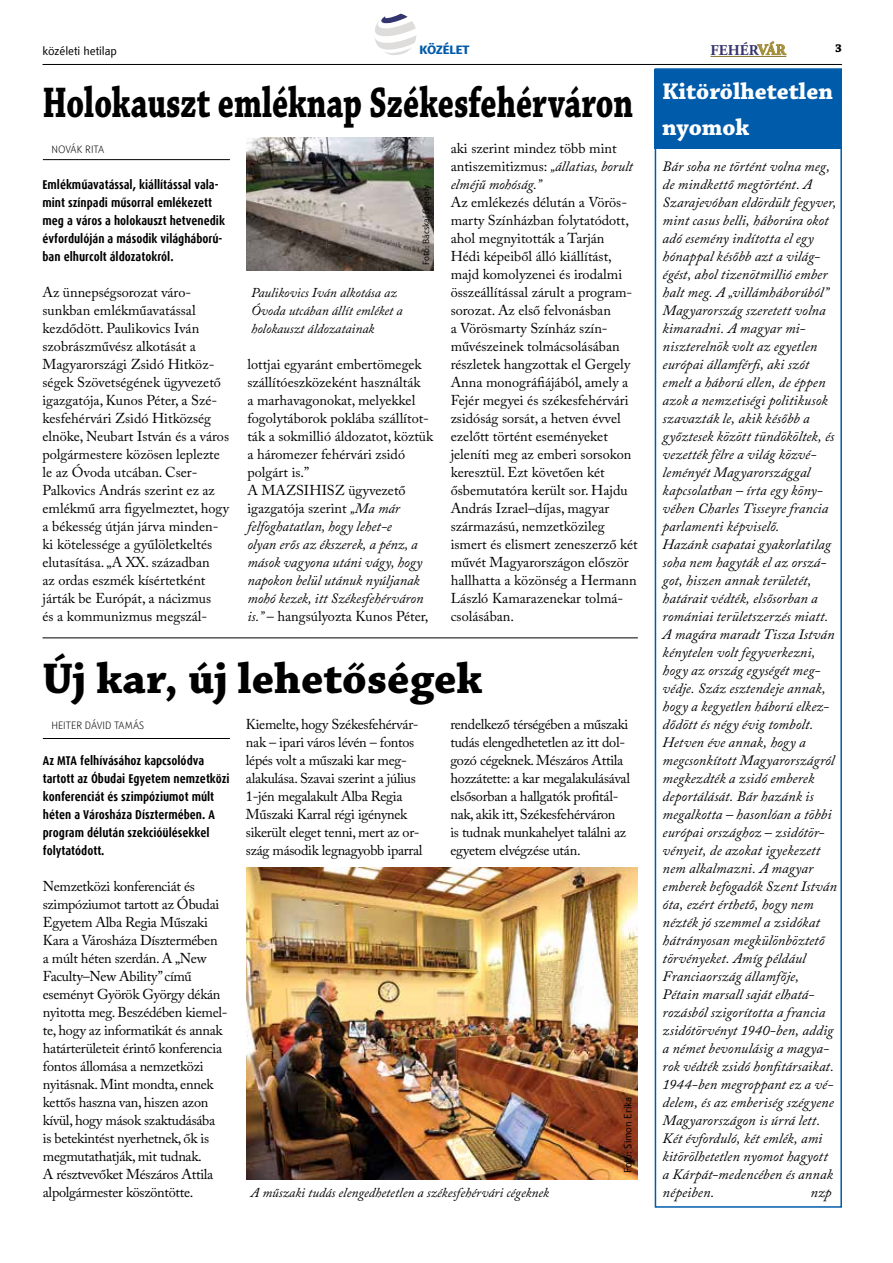
<style>
.page{position:relative;width:893px;height:1263px;background:#fff}
.page>*{position:absolute;margin:0;border:0;box-sizing:border-box;transform-origin:0 0}
.t1{font:700 45px "Chaparral Pro";color:#000;scale:.72 1}
.t2{font:700 45px "Chaparral Pro";color:#000}
.t3{font:700 24px/36px "Chaparral Pro";color:#fff}
.t4{font:700 15px "Adobe Garamond Pro";color:#34346e}
.t5{font:14.25px/18px "Adobe Caslon Pro";color:#000}
.t6{font:italic 14.25px/18px "Adobe Caslon Pro";letter-spacing:.005em;color:#000}
.t7{font:14.25px/18px "Adobe Caslon Pro";letter-spacing:-.02em;color:#000}
.t8{font:italic 13.5px/18px "Adobe Caslon Pro";color:#000}
.t9{font:700 12.75px/18px "Dax CE Condensed";color:#000}
.t10{font:12px "Textra LT";color:#000}
.t11{font:800 12px "Textra LT";color:#005baa}
.t12{font:700 12px "Chaparral Pro";color:#000}
.t13{font:300 10.5px "Textra LT";color:#000}
.t14{font:10.5px "Textra LT";color:#000}
.t15{font:9px "Textra LT";color:#000}
.s1{color:#a38d38}
.s2{font-style:italic}
</style>
<div class="page">
<hr style="left:43px;top:64px;width:799px;height:1px;background:#000">
<svg style="left:757px;top:41px;width:29px;height:14px"></svg>
<hr style="left:710px;top:56px;width:76px;height:1px;background:#87762c">
<svg style="left:374px;top:14px;width:42px;height:41px"></svg>
<hr style="left:43px;top:637px;width:595px;height:1px;background:#000">
<div style="left:655px;top:68px;width:187px;height:1140px;border:2px solid #005baa"></div>
<div style="left:655px;top:70px;width:187px;height:79px;background:#005baa"></div>
<hr style="left:43px;top:159px;width:187px;height:1px;background:#000">
<img style="left:247px;top:137px;width:187px;height:133px">
<hr style="left:43px;top:738px;width:187px;height:1px;background:#000">
<img style="left:247px;top:867px;width:391px;height:312px">
<p class="t10" style="left:43px;top:43px;width:76px">közéleti hetilap</p>
<p class="t4" style="left:711px;top:41px;width:77px">FEHÉR<span class="s1">VÁR</span></p>
<p class="t11" style="left:419px;top:42px;width:52px">KÖZÉLET</p>
<p class="t12" style="left:835px;top:41px;width:8px">3</p>
<h1 class="t1" style="left:43px;top:76px;width:822px">Holokauszt emléknap Székesfehérváron</h1>
<p class="t13" style="left:51px;top:143px;width:54px">NOVÁK RITA</p>
<p class="t5" style="left:451px;top:139px;width:184px">aki szerint mindez több mint antiszemitizmus: <span class="s2">„állatias, borult elméjű mohóság.”</span></p>
<p class="t5" style="left:451px;top:193px;width:189px">Az emlékezés délután a Vörös&shy;marty Színházban folytatódott, ahol megnyitották a Tarján<br>Hédi képeiből álló kiállítást, majd komolyzenei és irodalmi összeállítással zárult a program&shy;sorozat. Az első felvonásban<br>a Vörösmarty Színház szín&shy;művészeinek tolmácsolásában részletek hangzottak el Gergely<br>Anna monográfiájából, amely a<br>Fejér megyei és székesfehérvári zsidóság sorsát, a hetven évvel ezelőtt történt eseményeket jeleníti meg az emberi sorsokon keresztül. Ezt követően két ősbemutatóra került sor. Hajdu<br>András Izrael–díjas, magyar származású, nemzetközileg ismert és elismert zeneszerző két művét Magyarországon először hallhatta a közönség a Hermann<br>László Kamarazenekar tolmá&shy;csolásában.</p>
<p class="t9" style="left:43px;top:176px;width:184px">Emlékműavatással, kiállítással vala&shy;mint színpadi műsorral emlékezett meg a város a holokauszt hetvenedik évfordulóján a második világháború&shy;ban elhurcolt áldozatokról.</p>
<p class="t5" style="left:43px;top:283px;width:188px">Az ünnepségsorozat váro&shy;sunkban emlékműavatással kezdődött. Paulikovics Iván szobrászművész alkotását a<br>Magyarországi Zsidó Hitköz&shy;ségek Szövetségének ügyvezető igazgatója, Kunos Péter, a Szé&shy;kesfehérvári Zsidó Hitközség elnöke, Neubart István és a város polgármestere közösen leplezte le az Óvoda utcában. Cser-<br>Palkovics András szerint ez az emlékmű arra figyelmeztet, hogy a békesség útján járva minden&shy;ki kötelessége a gyűlöletkeltés elutasítása. „A XX. században<br>az ordas eszmék kísértetként járták be Európát, a nácizmus<br>és a kommunizmus megszál-</p>
<p class="t15" style="left:420px;top:265px;width:81px;rotate:-90deg">Fotó: Bácskai Gergely</p>
<p class="t8" style="left:251px;top:283px;width:153px">Paulikovics Iván alkotása az<br>Óvoda utcában állít emléket a holokauszt áldozatainak</p>
<p class="t5" style="left:247px;top:355px;width:187px">lottjai egyaránt embertömegek szállítóeszközeként használták<br>a marhavagonokat, melyekkel fogolytáborok poklába szállítot&shy;ták a sokmillió áldozatot, köztük a háromezer fehérvári zsidó polgárt is.”<br>A MAZSIHISZ ügyvezető igazgatója szerint <span class="s2">„Ma már felfoghatatlan, hogy lehet-e<br>olyan erős az ékszerek, a pénz, a mások vagyona utáni vágy, hogy napokon belül utánuk nyúljanak mohó kezek, itt Székesfehérváron is.”</span> – hangsúlyozta Kunos Péter,</p>
<h1 class="t2" style="left:43px;top:652px;width:441px">Új kar, új lehetőségek</h1>
<p class="t13" style="left:51px;top:719px;width:94px">HEITER DÁVID TAMÁS</p>
<p class="t7" style="left:246px;top:715px;width:178px">Kiemelte, hogy Székesfehérvár&shy;nak – ipari város lévén – fontos lépés volt a műszaki kar meg&shy;alakulása. Szavai szerint a július<br>1-jén megalakult Alba Regia<br>Műszaki Karral régi igénynek sikerült eleget tenni, mert az or&shy;szág második legnagyobb iparral</p>
<p class="t7" style="left:450px;top:715px;width:181px">rendelkező térségében a műszaki tudás elengedhetetlen az itt dol&shy;gozó cégeknek. Mészáros Attila hozzátette: a kar megalakulásával elsősorban a hallgatók profitál&shy;nak, akik itt, Székesfehérváron<br>is tudnak munkahelyet találni az egyetem elvégzése után.</p>
<p class="t9" style="left:43px;top:752px;width:188px">Az MTA felhívásához kapcsolódva tartott az Óbudai Egyetem nemzetközi konferenciát és szimpóziumot múlt héten a Városháza Dísztermében. A program délután szekcióülésekkel folytatódott.</p>
<p class="t7" style="left:43px;top:877px;width:186px">Nemzetközi konferenciát és szimpóziumot tartott az Óbudai<br>Egyetem Alba Regia Műszaki<br>Kara a Városháza Dísztermében<br>a múlt héten szerdán. A „New<br>Faculty–New Ability” című eseményt Györök György dékán nyitotta meg. Beszédében kiemel&shy;te, hogy az informatikát és annak határterületeit érintő konferencia fontos állomása a nemzetközi nyitásnak. Mint mondta, ennek kettős haszna van, hiszen azon kívül, hogy mások szaktudásába<br>is betekintést nyerhetnek, ők is megmutathatják, mit tudnak.<br>A résztvevőket Mészáros Attila alpolgármester köszöntötte.</p>
<p class="t14" style="left:621px;top:1173px;width:78px;rotate:-90deg">Fotó: Simon Erika</p>
<p class="t8" style="left:251px;top:1183px;width:300px">A műszaki tudás elengedhetetlen a székesfehérvári cégeknek</p>
<h2 class="t3" style="left:662px;top:74px;width:172px">Kitörölhetetlen nyomok</h2>
<p class="t6" style="left:663px;top:157px;width:176px">Bár soha ne történt volna meg, de mindkettő megtörtént. A<br>Szarajevóban eldördült fegyver, mint casus belli, háborúra okot adó esemény indította el egy hónappal később azt a világ&shy;égést, ahol tizenötmillió ember halt meg. A „villámháborúból”<br>Magyarország szeretett volna kimaradni. A magyar mi&shy;niszterelnök volt az egyetlen európai államférfi, aki szót emelt a háború ellen, de éppen azok a nemzetiségi politikusok szavazták le, akik később a győztesek között tündököltek, és vezették félre a világ közvé&shy;leményét Magyarországgal kapcsolatban – írta egy köny&shy;vében Charles Tisseyre francia parlamenti képviselő.<br>Hazánk csapatai gyakorlatilag soha nem hagyták el az orszá&shy;got, hiszen annak területét, határait védték, elsősorban a romániai területszerzés miatt.<br>A magára maradt Tisza István kénytelen volt fegyverkezni, hogy az ország egységét meg&shy;védje. Száz esztendeje annak, hogy a kegyetlen háború elkez&shy;dődött és négy évig tombolt.<br>Hetven éve annak, hogy a megcsonkított Magyarországról megkezdték a zsidó emberek deportálását. Bár hazánk is megalkotta – hasonlóan a többi európai országhoz – zsidótör&shy;vényeit, de azokat igyekezett nem alkalmazni. A magyar emberek befogadók Szent István óta, ezért érthető, hogy nem nézték jó szemmel a zsidókat hátrányosan megkülönböztető törvényeket. Amíg például<br>Franciaország államfője,<br>Pétain marsall saját elhatá&shy;rozásból szigorította a francia zsidótörvényt 1940-ben, addig a német bevonulásig a magya&shy;rok védték zsidó honfitársaikat.<br>1944-ben megroppant ez a vé&shy;delem, és az emberiség szégyene<br>Magyarországon is úrrá lett.<br>Két évforduló, két emlék, ami kitörölhetetlen nyomot hagyott a Kárpát-medencében és annak népeiben.</p>
<p class="t6" style="left:810px;top:1183px;width:22px">nzp</p>
</div>
